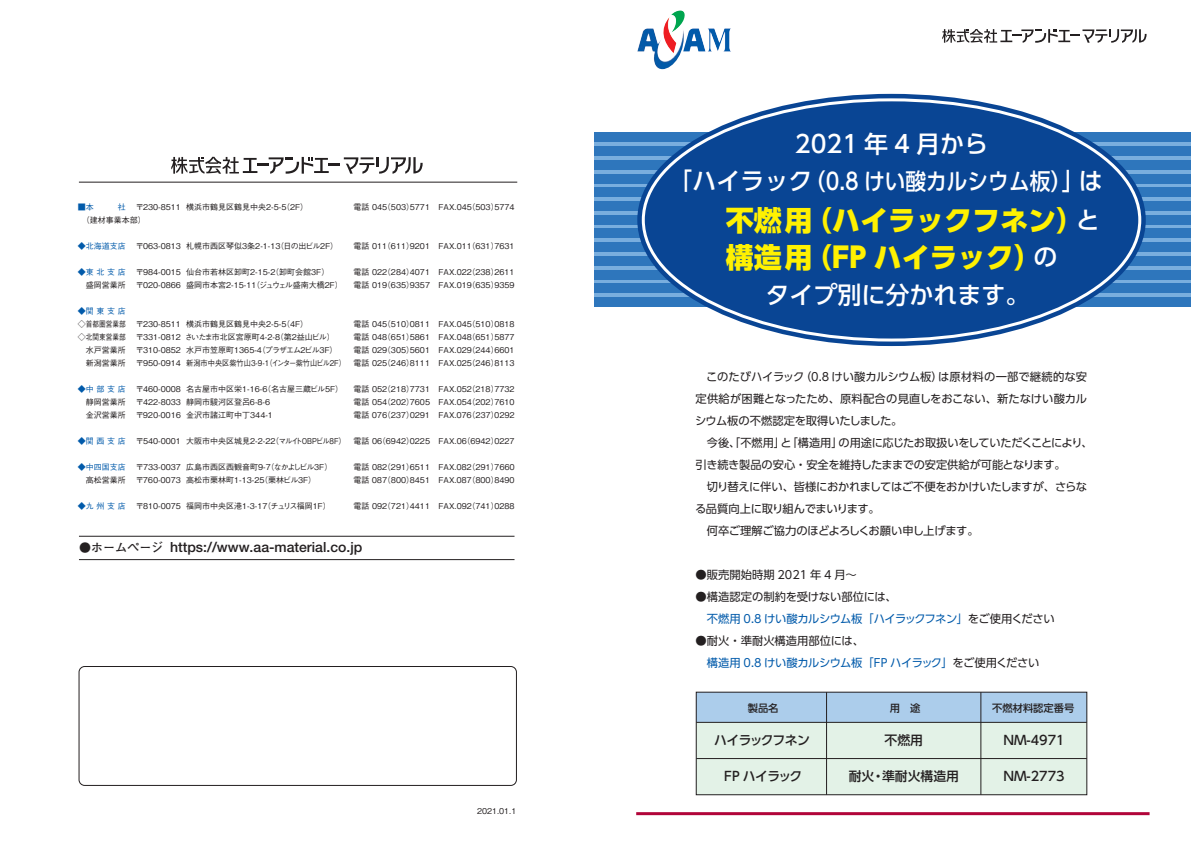
<style>
.page{position:relative;width:1191px;height:842px;background:#fff}
.page>*{position:absolute;margin:0;border:0;box-sizing:border-box;transform-origin:0 0}
.t1{font:800 28px/37px "UD Shin Go Pro";color:#fff101}
.t2{font:500 24px "UD Shin Go Pro";color:#fff}
.t3{font:500 23px "UD Shin Go Pro";color:#fff}
.t4{font:700 14px "Futo Go B101";color:#231f20}
.t5{font:500 12.8px "UD Shin Go Pro";color:#231f20}
.t6{font:500 12.8px "UD Shin Go Pro";letter-spacing:-.045em;color:#231f20}
.t7{font:11.3px/22px "UD Shin Go Pro";letter-spacing:-.025em;color:#231f20}
.t8{font:11.3px/22px "UD Shin Go Pro";letter-spacing:-.025em;color:#015aaa}
.t9{font:11.3px "UD Shin Go Pro";color:#231f20}
.t10{font:500 10.3px "UD Shin Go Pro";color:#231f20}
.t11{font:500 8px/13px "Gothic BBB Pro";color:#231f20}
.t12{font:500 8px "Gothic BBB Pro";color:#015aaa}
.t13{font:500 8px/13px "Gothic BBB Pro";letter-spacing:-.28em;color:#231f20}
.s1{font-size:12px}
.s2{font-size:24px}
.s3{font-weight:500;font-size:24px;color:#fff}
.s4{color:#015aaa}
.s5{color:#231f20}
</style>
<div class="page">
<svg style="left:594px;top:142px;width:597px;height:156px;background:#679fd3"></svg>
<div style="left:594px;top:133px;width:597px;height:9px;background:#2e76bc"></div>
<div style="left:594px;top:147px;width:597px;height:9px;background:#2e76bc"></div>
<div style="left:594px;top:160px;width:597px;height:9px;background:#2e76bc"></div>
<div style="left:594px;top:174px;width:597px;height:9px;background:#2e76bc"></div>
<div style="left:594px;top:188px;width:597px;height:9px;background:#2e76bc"></div>
<div style="left:594px;top:201px;width:597px;height:9px;background:#2e76bc"></div>
<div style="left:594px;top:215px;width:597px;height:9px;background:#2e76bc"></div>
<div style="left:594px;top:229px;width:597px;height:9px;background:#2e76bc"></div>
<div style="left:594px;top:243px;width:597px;height:9px;background:#2e76bc"></div>
<div style="left:594px;top:256px;width:597px;height:9px;background:#2e76bc"></div>
<div style="left:594px;top:270px;width:597px;height:9px;background:#2e76bc"></div>
<div style="left:594px;top:284px;width:597px;height:9px;background:#2e76bc"></div>
<div style="left:594px;top:298px;width:597px;height:9px;background:#2e76bc"></div>
<div style="left:637px;top:94px;width:508px;height:252px;border:12px solid #094594;border-radius:50%"></div>
<div style="left:643px;top:100px;width:496px;height:240px;background:#094594;border-radius:50%"></div>
<div style="left:79px;top:666px;width:437px;height:119px;border:1px solid #231f20;border-radius:6px"></div>
<div style="left:696px;top:692px;width:390px;height:30px;background:#accdeb"></div>
<div style="left:696px;top:722px;width:390px;height:73px;background:#e3f2e7"></div>
<img style="left:708px;top:28px;width:23px;height:23px">
<img style="left:687px;top:28px;width:18px;height:23px">
<img style="left:671px;top:11px;width:14px;height:17px">
<img style="left:664px;top:17px;width:12px;height:11px">
<img style="left:637px;top:28px;width:50px;height:41px">
<svg style="left:942px;top:29px;width:204px;height:14px"></svg>
<div style="left:695px;top:692px;width:392px;height:103px;border:1px solid #231f20"></div>
<hr style="left:696px;top:722px;width:390px;height:1px;background:#231f20">
<hr style="left:696px;top:758px;width:390px;height:1px;background:#231f20">
<hr style="left:826px;top:692px;width:1px;height:103px;background:#231f20">
<hr style="left:980px;top:692px;width:1px;height:103px;background:#231f20">
<hr style="left:636px;top:812px;width:513px;height:3px;background:#b10439">
<svg style="left:171px;top:157px;width:251px;height:17px"></svg>
<hr style="left:79px;top:182px;width:438px;height:1px;background:#231f20">
<hr style="left:79px;top:536px;width:435px;height:1px;background:#231f20">
<hr style="left:79px;top:559px;width:435px;height:1px;background:#231f20">
<p class="t11" style="left:136px;top:200px;width:174px">〒230-8511 横浜市鶴見区鶴見中央2-5-5（2F）</p>
<p class="t11" style="left:136px;top:239px;width:204px">〒063-0813 札幌市西区琴似3条2-1-13（日の出ビル2Ｆ）</p>
<p class="t11" style="left:136px;top:265px;width:209px">〒984-0015 仙台市若林区卸町2-15-2（卸町会館3F）〒020-0866 盛岡市本宮2-15-11（ジュウェル盛南大橋2Ｆ）</p>
<p class="t11" style="left:136px;top:317px;width:212px">〒230-8511 横浜市鶴見区鶴見中央2-5-5（4F）〒331-0812 さいたま市北区宮原町4-2-8（第2益山ビル）〒310-0852 水戸市笠原町1365-4（プラザエム2ビル3Ｆ）〒950-0914 新潟市中央区紫竹山3-9-1（インター紫竹山ビル2F）</p>
<p class="t11" style="left:136px;top:382px;width:209px">〒460-0008 名古屋市中区栄1-16-6（名古屋三蔵ビル5F）〒422-8033 静岡市駿河区登呂6-8-6<br>〒９２０-００１６ 金沢市諸江町中丁344-1</p>
<p class="t11" style="left:136px;top:434px;width:212px">〒540-0001 大阪市中央区城見2-2-22（マルイトOBPビル8F）</p>
<p class="t11" style="left:136px;top:460px;width:198px">〒733-0037 広島市西区西観音町9-7（なかよしビル3F）〒７６０-００73 高松市栗林町1-13-25（栗林ビル3F）</p>
<p class="t11" style="left:136px;top:499px;width:197px">〒810-0075 福岡市中央区港1-3-17（チュリス福岡1Ｆ）</p>
<p class="t12" style="left:78px;top:201px;width:49px">■本　　　社</p>
<p class="t11" style="left:82px;top:213px;width:66px">（建材事業本部）</p>
<p class="t12" style="left:78px;top:240px;width:49px">◆北海道支店</p>
<p class="t12" style="left:78px;top:266px;width:49px">◆東 北 支 店</p>
<p class="t11" style="left:78px;top:278px;width:49px">　盛岡営業所</p>
<p class="t12" style="left:78px;top:305px;width:49px">◆関 東 支 店</p>
<p class="t11" style="left:78px;top:317px;width:49px;text-align:justify">◇首都圏営業部◇北関東営業部　水戸営業所　新潟営業所</p>
<p class="t12" style="left:78px;top:383px;width:49px">◆中 部 支 店</p>
<p class="t11" style="left:78px;top:395px;width:49px">　静岡営業所　金沢営業所</p>
<p class="t12" style="left:78px;top:435px;width:49px">◆関 西 支 店</p>
<p class="t12" style="left:78px;top:461px;width:49px">◆中四国支店</p>
<p class="t11" style="left:86px;top:473px;width:41px">高松営業所</p>
<p class="t12" style="left:78px;top:500px;width:49px">◆九 州 支 店</p>
<p class="t11" style="left:353px;top:200px;width:78px">電話 045（503）5771</p>
<p class="t11" style="left:353px;top:239px;width:78px">電話 011（611）9201</p>
<p class="t11" style="left:353px;top:265px;width:78px">電話 022（284）4071電話 019（635）9357</p>
<p class="t11" style="left:353px;top:317px;width:78px;text-align:justify">電話 045（510）0811電話 048（651）5861電話 029（305）5601電話 025（246）8111</p>
<p class="t11" style="left:353px;top:382px;width:80px">電話 052（218）7731電話 054（202）7605電話 ０７６（２３７）０２９１</p>
<p class="t11" style="left:353px;top:434px;width:78px">電話 06（6942）0225</p>
<p class="t11" style="left:353px;top:460px;width:78px">電話 082（291）6511電話 ０８７（８00）8451</p>
<p class="t11" style="left:353px;top:499px;width:78px">電話 092（721）4411</p>
<p class="t11" style="left:438px;top:200px;width:78px">FAX.045（503）5774</p>
<p class="t11" style="left:438px;top:239px;width:78px">FAX.011（631）7631</p>
<p class="t11" style="left:438px;top:265px;width:78px">FAX.022（238）2611<br>FAX.019（635）9359</p>
<p class="t11" style="left:438px;top:317px;width:78px;text-align:justify">FAX.045（510）0818<br>FAX.048（651）5877<br>FAX.029（244）6601<br>FAX.025（246）8113</p>
<p class="t11" style="left:438px;top:382px;width:79px">FAX.052（218）7732<br>FAX.054（202）7610<br>FAX.０７６（２３７）０２９２</p>
<p class="t11" style="left:438px;top:434px;width:78px">FAX.06（6942）0227</p>
<p class="t13" style="left:438px;top:460px;width:79px">FAX.０８２（２９１）７６６０<br>FAX.０８７（８00）8490</p>
<p class="t11" style="left:438px;top:499px;width:78px">FAX.092（741）0288</p>
<h3 class="t4" style="left:79px;top:539px;width:284px"><span class="s1">●ホームページ</span> https://www.aa-material.co.jp</h3>
<p class="t11" style="left:477px;top:803px;width:41px">2021.01.1</p>
<h2 class="t2" style="left:795px;top:125px;width:195px">2021 年 4 月から</h2>
<h3 class="t3" style="left:668px;top:163px;width:436px"><span class="s2">「ハイラック</span>（0.8 けい酸カルシウム板）<span class="s2">」は</span></h3>
<h1 class="t1" style="left:677px;top:201px;width:424px"><span class="s2">　　</span>不燃用（ハイラックフネン）<span class="s3">と</span><span class="s2">　　</span>構造用（FP ハイラック）<span class="s3">の</span></h1>
<h2 class="t2" style="left:765px;top:276px;width:265px">タイプ別に分かれます。</h2>
<h3 class="t7" style="left:695px;top:365px;width:393px;text-align:justify">　このたびハイラック（0.8 けい酸カルシウム板）は原材料の一部で継続的な安定供給が困難となったため、原料配合の見直しをおこない、新たなけい酸カルシウム板の不燃認定を取得いたしました。</h3>
<h3 class="t7" style="left:695px;top:431px;width:399px;text-indent:12px">今後、「不燃用」と「構造用」の用途に応じたお取扱いをしていただくことにより、引き続き製品の安心・安全を維持したままでの安定供給が可能となります。<br>　切り替えに伴い、皆様におかれましてはご不便をおかけいたしますが、さらなる品質向上に取り組んでまいります。<br>　何卒ご理解ご協力のほどよろしくお願い申し上げます。</h3>
<h3 class="t9" style="left:695px;top:565px;width:163px">●販売開始時期 2021 年 4 月～</h3>
<h3 class="t7" style="left:707px;top:585px;width:349px;text-indent:-11px">●構造認定の制約を受けない部位には、<br><span class="s4">不燃用 0.8 けい酸カルシウム板「ハイラックフネン」</span>をご使用ください</h3>
<h3 class="t8" style="left:707px;top:629px;width:334px;text-indent:-11px"><span class="s5">●耐火・準耐火構造用部位には、<br></span>構造用 0.8 けい酸カルシウム板「FP ハイラック」<span class="s5">をご使用ください</span></h3>
<p class="t10" style="left:747px;top:700px;width:32px">製品名</p>
<p class="t10" style="left:889px;top:700px;width:32px">用　途</p>
<p class="t10" style="left:992px;top:700px;width:84px">不燃材料認定番号</p>
<h3 class="t6" style="left:714px;top:730px;width:97px">ハイラックフネン</h3>
<h3 class="t5" style="left:884px;top:730px;width:40px">不燃用</h3>
<h3 class="t5" style="left:1003px;top:730px;width:63px">NM-4971</h3>
<h3 class="t5" style="left:724px;top:765px;width:80px">FP ハイラック</h3>
<h3 class="t5" style="left:848px;top:765px;width:112px">耐火・準耐火構造用</h3>
<h3 class="t5" style="left:1003px;top:765px;width:63px">NM-2773</h3>
</div>
